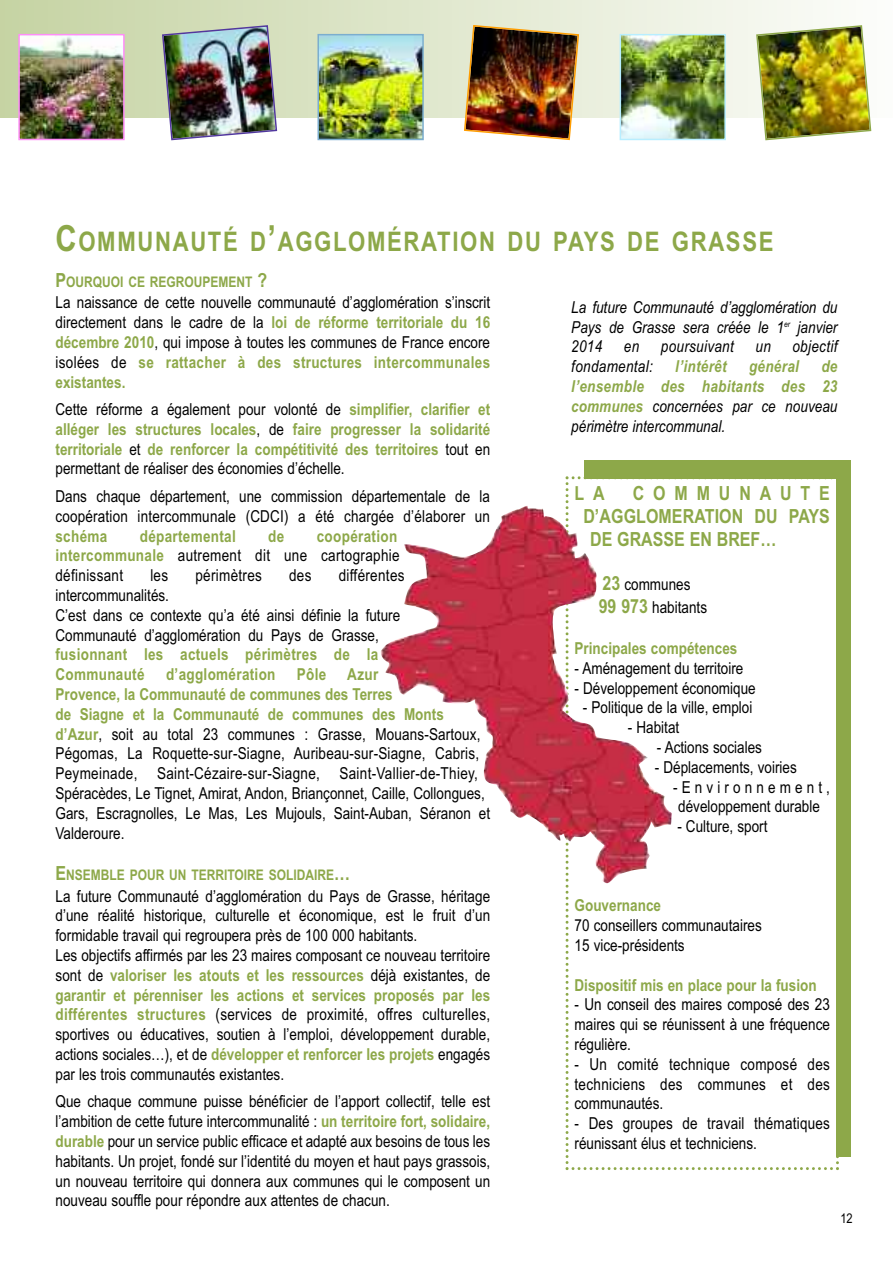
<style>
.page{position:relative;width:893px;height:1263px;background:#fff}
.page>*{position:absolute;margin:0;border:0;box-sizing:border-box;transform-origin:0 0}
.t1{font:700 27px "Arial Narrow";letter-spacing:.06em;color:#8da849}
.t2{font:700 19.5px "Arial Narrow";letter-spacing:.005em;color:#8da849}
.t3{font:700 19.5px "Arial Narrow";letter-spacing:.455em;color:#8da849}
.t4{font:16.5px/19.8px "Arial Narrow";color:#000}
.t5{font:700 16.5px/19.8px "Arial Narrow";color:#8da849;text-align:justify}
.t6{font:italic 16.5px/19.8px "Arial Narrow";color:#000;text-align:justify}
.t7{font:16.5px/19.8px "Arial Narrow";letter-spacing:.02em;color:#000}
.t8{font:700 16.5px/19.8px "Arial Narrow";letter-spacing:.02em;color:#8da849}
.t9{font:italic 16.5px "Arial Narrow";letter-spacing:.02em;color:#000}
.t10{font:italic 700 16.5px "Arial Narrow";letter-spacing:.02em;color:#8da849}
.t11{font:16.5px "Arial Narrow";letter-spacing:.25em;color:#000}
.t12{font:700 14.7px "Arial Narrow";color:#8da849}
.t13{font:13.5px "Arial Narrow";color:#000}
.s1{font-size:36px}
.s2{font-size:19.5px}
.s3{font-weight:700;color:#8da849}
.s4{font-weight:400;color:#000}
.s5{font-weight:700;font-size:19.5px;color:#8da849}
</style>
<div class="page">
<div style="left:585px;top:461px;width:266px;height:696px;background:#8da849"></div>
<div style="left:0;top:0;width:893px;height:118px;background:linear-gradient(to right,#c5d3a3,#fdfdfb)"></div>
<img style="left:21px;top:37px;width:101px;height:100px">
<div style="left:18px;top:34px;width:107px;height:106px;border:2px solid #ff8ef8"></div>
<img style="left:161px;top:24px;width:117px;height:117px">
<img style="left:320px;top:37px;width:101px;height:100px">
<div style="left:317px;top:34px;width:107px;height:106px;border:2px solid #7caece"></div>
<img style="left:463px;top:24px;width:117px;height:117px">
<img style="left:623px;top:37px;width:100px;height:100px">
<div style="left:620px;top:34px;width:106px;height:106px;border:2px solid #b8eeff"></div>
<img style="left:755px;top:24px;width:117px;height:117px">
<div style="left:566px;top:476px;width:273px;height:694px;background:#fff"></div>
<img style="left:381px;top:506px;width:291px;height:378px">
<h1 class="t1" style="left:55px;top:226px;width:720px"><span class="s1">C</span>OMMUNAUTÉ D<span class="s1">’</span>AGGLOMÉRATION DU PAYS DE GRASSE</h1>
<p class="t12" style="left:55px;top:273px;width:213px"><span class="s2">P</span>OURQUOI CE REGROUPEMENT <span class="s2">?</span></p>
<p class="t4" style="left:55px;top:293px;width:436px;text-align:justify">La naissance de cette nouvelle communauté d’agglomération s’inscrit directement dans le cadre de la <span class="s3">loi de réforme territoriale du 16 décembre 2010</span>, qui impose à toutes les communes de France encore isolées de <span class="s3">se rattacher à des structures intercommunales existantes.</span></p>
<p class="t5" style="left:55px;top:399px;width:436px"><span class="s4">Cette réforme a également pour volonté de</span> simplifier, clarifier et alléger les structures locales<span class="s4">, de</span> faire progresser la solidarité territoriale <span class="s4">et</span> de renforcer la compétitivité des territoires <span class="s4">tout en permettant de réaliser des économies d’échelle.</span></p>
<p class="t4" style="left:55px;top:486px;width:436px">Dans chaque département, une commission départementale de la coopération intercommunale (CDCI) a été chargée d’élaborer un</p>
<p class="t5" style="left:55px;top:526px;width:53px">schéma</p>
<p class="t8" style="left:140px;top:526px;width:98px">départemental</p>
<p class="t5" style="left:268px;top:526px;width:18px">de</p>
<p class="t7" style="left:55px;top:526px;width:346px;text-indent:261px"><span class="s3">coopération intercommunale</span> autrement dit une cartographie définissant</p>
<p class="t4" style="left:150px;top:566px;width:19px">les</p>
<p class="t7" style="left:195px;top:566px;width:68px">périmètres</p>
<p class="t4" style="left:289px;top:566px;width:24px">des</p>
<p class="t7" style="left:339px;top:566px;width:67px">différentes</p>
<p class="t4" style="left:55px;top:585px;width:346px">intercommunalités.<br>C’est dans ce contexte qu’a été ainsi définie la future<br>Communauté d’agglomération du Pays de Grasse,</p>
<p class="t8" style="left:55px;top:645px;width:324px">fusionnant les actuels périmètres de la<br>Communauté</p>
<p class="t8" style="left:166px;top:665px;width:111px">d’agglomération</p>
<p class="t5" style="left:297px;top:665px;width:31px">Pôle</p>
<p class="t4" style="left:55px;top:665px;width:436px;text-indent:292px"><span class="s3">Azur<br>Provence, la Communauté de communes des Terres<br>de Siagne et la Communauté de communes des Monts d’Azur</span>, soit au total 23 communes : Grasse, Mouans-Sartoux, Pégomas, La Roquette-sur-Siagne, Auribeau-sur-Siagne, Cabris, Peymeinade, Saint-Cézaire-sur-Siagne, Saint-Vallier-de-Thiey, Spéracèdes, Le Tignet, Amirat, Andon, Briançonnet, Caille, Collongues, Gars, Escragnolles, Le Mas, Les Mujouls, Saint-Auban, Séranon et Valderoure.</p>
<p class="t12" style="left:55px;top:867px;width:296px"><span class="s2">E</span>NSEMBLE POUR UN TERRITOIRE SOLIDAIRE<span class="s2">…</span></p>
<p class="t4" style="left:55px;top:886px;width:436px">La future Communauté d’agglomération du Pays de Grasse, héritage d’une réalité historique, culturelle et économique, est le fruit d’un formidable travail qui regroupera près de 100 000 habitants.<br>Les objectifs affirmés par les 23 maires composant ce nouveau territoire sont de <span class="s3">valoriser les atouts et les ressources</span> déjà existantes, de <span class="s3">garantir et pérenniser les actions et services proposés par les différentes structures</span> (services de proximité, offres culturelles, sportives ou éducatives, soutien à l’emploi, développement durable, actions sociales…), et de <span class="s3">développer et renforcer les projets</span> engagés par les trois communautés existantes.</p>
<p class="t4" style="left:55px;top:1092px;width:436px;text-align:justify">Que chaque commune puisse bénéficier de l’apport collectif, telle est l’ambition de cette future intercommunalité : <span class="s3">un territoire fort, solidaire, durable</span> pour un service public efficace et adapté aux besoins de tous les habitants. Un projet, fondé sur l’identité du moyen et haut pays grassois, un nouveau territoire qui donnera aux communes qui le composent un nouveau souffle pour répondre aux attentes de chacun.</p>
<p class="t6" style="left:571px;top:297px;width:268px">La future Communauté d’agglomération du Pays de Grasse sera créée le 1<sup>er</sup> janvier 2014</p>
<p class="t6" style="left:624px;top:337px;width:17px">en</p>
<p class="t9" style="left:661px;top:337px;width:74px">poursuivant</p>
<p class="t6" style="left:755px;top:337px;width:17px">un</p>
<p class="t9" style="left:792px;top:337px;width:46px">objectif</p>
<p class="t9" style="left:571px;top:357px;width:83px">fondamental:</p>
<p class="t10" style="left:675px;top:357px;width:53px">l’intérêt</p>
<p class="t10" style="left:749px;top:357px;width:51px">général</p>
<p class="t6" style="left:571px;top:357px;width:268px;text-indent:250px"><span class="s3">de l’ensemble des habitants des 23 communes</span> concernées par ce nouveau périmètre intercommunal.</p>
<p class="t2" style="left:575px;top:481px;width:32px">L A</p>
<p class="t3" style="left:633px;top:481px;width:199px">COMMUNAUTE</p>
<p class="t2" style="left:583px;top:505px;width:248px">D’AGGLOMERATION DU PAYS</p>
<p class="t2" style="left:590px;top:528px;width:188px">DE GRASSE EN BREF…</p>
<p class="t4" style="left:599px;top:572px;width:110px;line-height:23.4px"><span class="s5">23</span> communes<br><span class="s5">99 973</span> habitants</p>
<p class="t5" style="left:575px;top:638px;width:164px">Principales compétences</p>
<p class="t4" style="left:575px;top:658px;width:170px">- Aménagement du territoire</p>
<p class="t4" style="left:575px;top:678px;width:183px">- Développement économique</p>
<p class="t4" style="left:583px;top:698px;width:171px">- Politique de la ville, emploi</p>
<p class="t4" style="left:628px;top:717px;width:53px">- Habitat</p>
<p class="t4" style="left:657px;top:737px;width:107px">- Actions sociales</p>
<p class="t4" style="left:655px;top:757px;width:144px">- Déplacements, voiries</p>
<p class="t11" style="left:673px;top:777px;width:158px">-Environnement,</p>
<p class="t4" style="left:678px;top:797px;width:143px">développement durable</p>
<p class="t4" style="left:677px;top:816px;width:92px">- Culture, sport</p>
<p class="t5" style="left:575px;top:896px;width:88px">Gouvernance</p>
<p class="t4" style="left:575px;top:915px;width:189px">70 conseillers communautaires<br>15 vice-présidents</p>
<p class="t5" style="left:575px;top:975px;width:244px">Dispositif mis en place pour la fusion</p>
<p class="t4" style="left:575px;top:995px;width:257px;text-align:justify">- Un conseil des maires composé des 23 maires qui se réunissent à une fréquence régulière.</p>
<p class="t4" style="left:575px;top:1054px;width:257px;text-align:justify">- Un comité technique composé des techniciens des communes et des communautés.</p>
<p class="t4" style="left:575px;top:1113px;width:257px">- Des groupes de travail thématiques réunissant élus et techniciens.</p>
<p class="t13" style="left:840px;top:1210px;width:14px">12</p>
</div>
